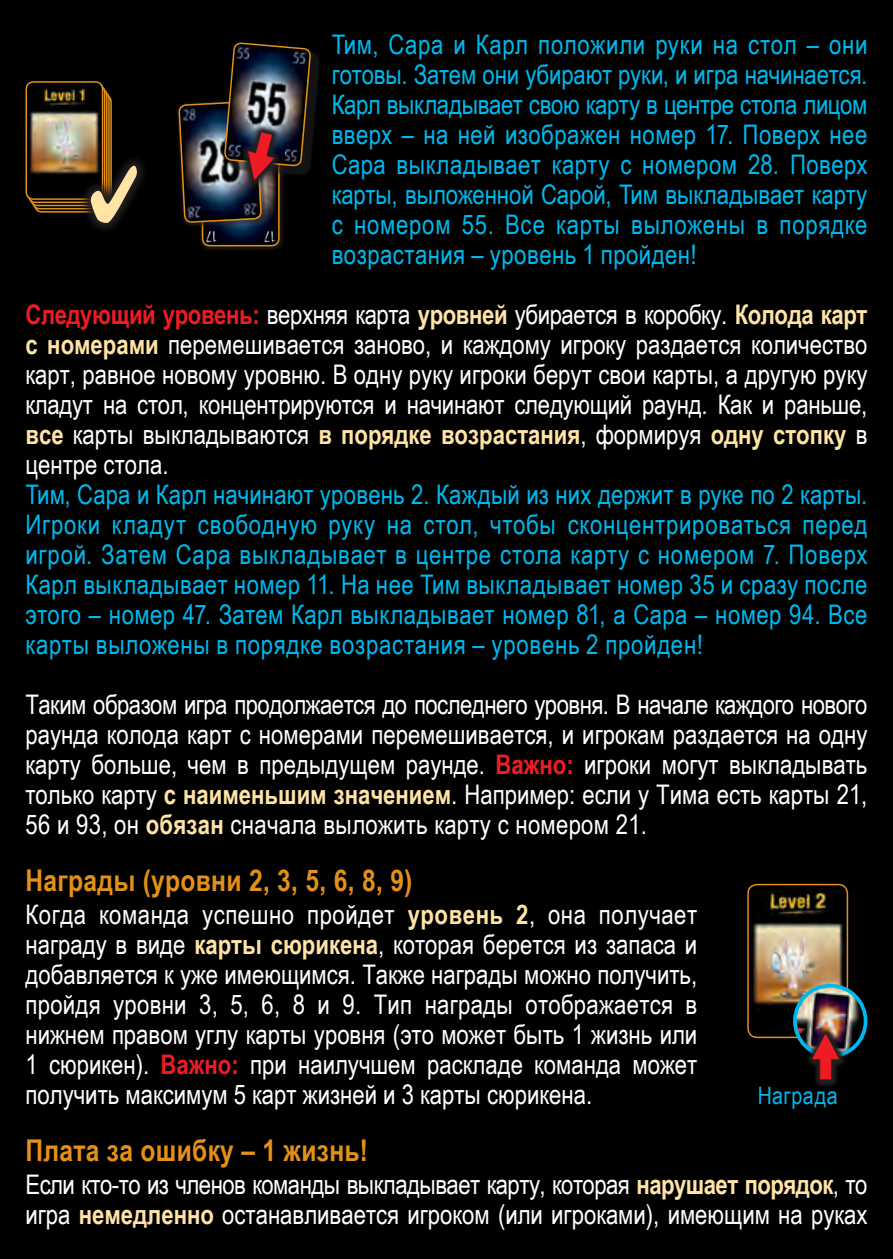
<style>
.page{position:relative;width:893px;height:1259px;background:#000}
.page>*{position:absolute;margin:0;border:0;box-sizing:border-box;transform-origin:0 0}
.t1{font:58.5px "Zeal";color:#ed1c24;scale:.83 1}
.t2{font:700 30px "Arial Narrow";letter-spacing:.01em;color:#e29019}
.t3{font:27px/30px "Arial Narrow";color:#fff;text-align:justify}
.t4{font:27px/30px "Arial Narrow";letter-spacing:.025em;color:#00b8ed;text-align:justify}
.t5{font:24px "Arial Narrow";letter-spacing:.025em;color:#00b8ed}
.s1{font-weight:700;color:#ed1c24}
.s2{font-weight:700;color:#ffe4a6}
</style>
<div class="page">
<div style="left:199px;top:125px;width:86px;height:127px;background:#231f20;opacity:.6"></div>
<img style="left:203px;top:222px;width:75px;height:23px">
<div style="left:202px;top:128px;width:78px;height:118px;border:2px solid #e29019;border-radius:7px"></div>
<div style="left:34px;top:94px;width:78px;height:119px;border:2px solid #e29019;border-radius:7px"></div>
<div style="left:32px;top:91px;width:78px;height:118px;border:2px solid #e29019;border-radius:7px"></div>
<div style="left:30px;top:88px;width:78px;height:118px;border:2px solid #e29019;border-radius:7px"></div>
<div style="left:28px;top:84px;width:77px;height:119px;border:2px solid #e29019;border-radius:7px"></div>
<img style="left:27px;top:83px;width:75px;height:115px">
<div style="left:26px;top:81px;width:77px;height:119px;border:2px solid #e29019;border-radius:7px"></div>
<svg style="left:78px;top:154px;width:64px;height:76px"></svg>
<div style="left:176px;top:98px;width:90px;height:130px;background:#231f20;opacity:.6"></div>
<div style="left:227px;top:45px;width:94px;height:131px;background:#231f20;opacity:.6"></div>
<img style="left:749px;top:885px;width:98px;height:150px">
<div style="left:747px;top:884px;width:101px;height:154px;border:2px solid #e29019;border-radius:9px"></div>
<img style="left:795px;top:985px;width:71px;height:71px;border-radius:35px">
<div style="left:793px;top:983px;width:74px;height:75px;border:4px solid #00b8ed;border-radius:50%"></div>
<svg style="left:804px;top:1026px;width:43px;height:60px"></svg>
<svg style="left:85px;top:165px;width:59px;height:60px"></svg>
<img style="left:179px;top:42px;width:133px;height:180px">
<p class="t4" style="left:332px;top:28px;width:537px">Тим, Сара и Карл положили руки на стол – они готовы. Затем они убирают руки, и игра начинается.<br>Карл выкладывает свою карту в центре стола лицом вверх – на ней изображен номер 17. Поверх нее Сара выкладывает карту с номером 28. Поверх карты, выложенной Сарой, Тим выкладывает карту с номером 55. Все карты выложены в порядке возрастания – уровень 1 пройден!</p>
<p class="t3" style="left:25px;top:298px;width:843px"><span class="s1">Следующий уровень:</span> верхняя карта <span class="s2">уровней</span> убирается в коробку. <span class="s2">Колода карт с номерами</span> перемешивается заново, и каждому игроку раздается количество карт, равное новому уровню. В одну руку игроки берут свои карты, а другую руку кладут на стол, концентрируются и начинают следующий раунд. Как и раньше, <span class="s2">все</span> карты выкладываются <span class="s2">в порядке возрастания</span>, формируя <span class="s2">одну стопку</span> в центре стола.</p>
<p class="t4" style="left:26px;top:478px;width:843px">Тим, Сара и Карл начинают уровень 2. Каждый из них держит в руке по 2 карты.<br>Игроки кладут свободную руку на стол, чтобы сконцентрироваться перед игрой. Затем Сара выкладывает в центре стола карту с номером 7. Поверх Карл выкладывает номер 11. На нее Тим выкладывает номер 35 и сразу после этого – номер 47. Затем Карл выкладывает номер 81, а Сара – номер 94. Все карты выложены в порядке возрастания – уровень 2 пройден!</p>
<p class="t3" style="left:26px;top:688px;width:843px">Таким образом игра продолжается до последнего уровня. В начале каждого нового раунда колода карт с номерами перемешивается, и игрокам раздается на одну карту больше, чем в предыдущем раунде. <span class="s1">Важно:</span> игроки могут выкладывать только карту <span class="s2">с наименьшим значением</span>. Например: если у Тима есть карты 21, 56 и 93, он <span class="s2">обязан</span> сначала выложить карту с номером 21.</p>
<p class="t2" style="left:26px;top:857px;width:388px">Награды (уровни 2, 3, 5, 6, 8, 9)</p>
<p class="t3" style="left:26px;top:898px;width:673px">Когда команда успешно пройдет <span class="s2">уровень 2</span>, она получает награду в виде <span class="s2">карты сюрикена</span>, которая берется из запаса и добавляется к уже имеющимся. Также награды можно получить, пройдя уровни 3, 5, 6, 8 и 9. Тип награды отображается в нижнем правом углу карты уровня (это может быть 1 жизнь или 1 сюрикен). <span class="s1">Важно:</span> при наилучшем раскладе команда может получить максимум 5 карт жизней и 3 карты сюрикена.</p>
<p class="t2" style="left:26px;top:1127px;width:344px">Плата за ошибку – 1 жизнь!</p>
<p class="t3" style="left:26px;top:1168px;width:843px">Если кто-то из членов команды выкладывает карту, которая <span class="s2">нарушает порядок</span>, то игра <span class="s2">немедленно</span> останавливается игроком (или игроками), имеющим на руках</p>
<h1 class="t1" style="left:850px;top:1087px;width:60px;rotate:-180deg">m</h1>
<p class="t5" style="left:758px;top:1078px;width:82px">Награда</p>
</div>
